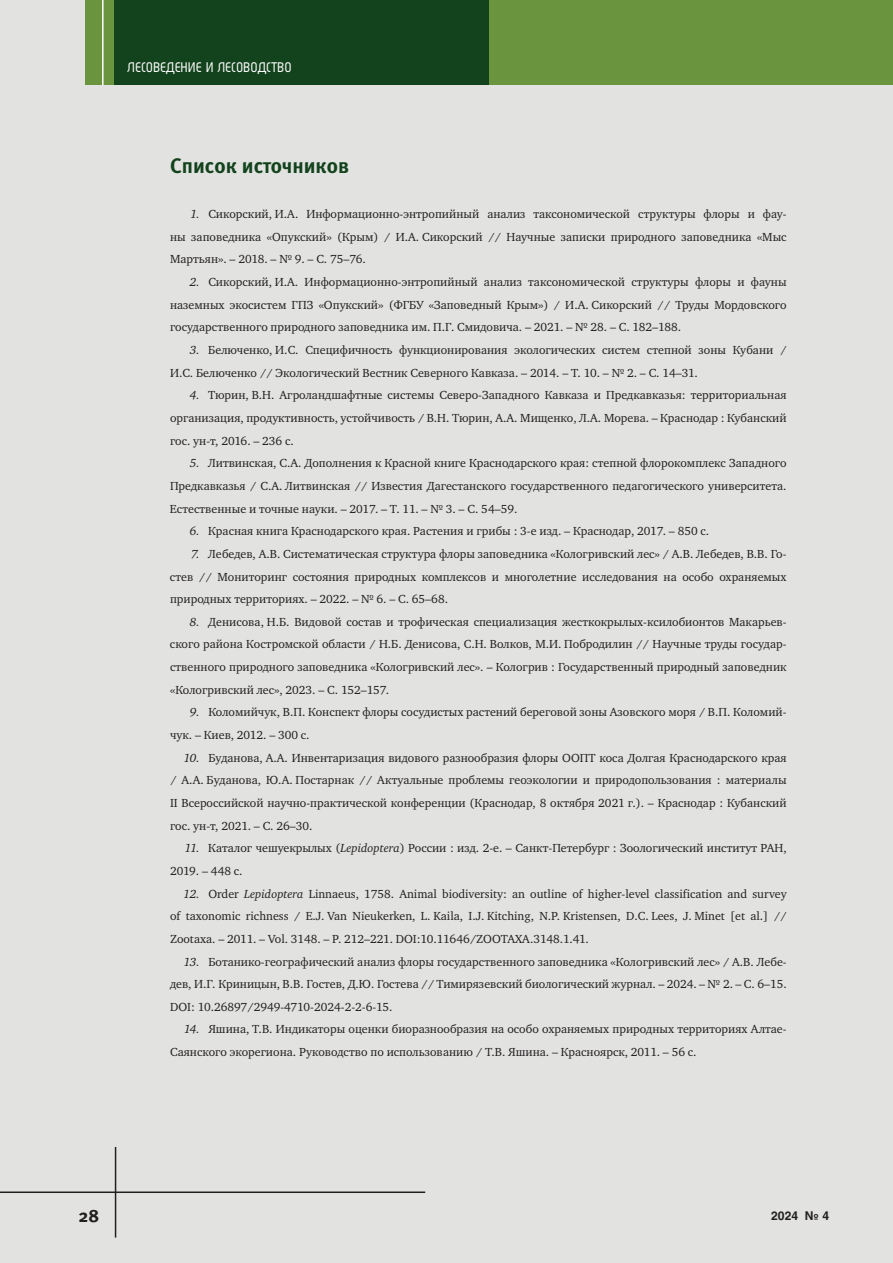
<style>
.page{position:relative;width:893px;height:1263px;background:#e2e2e1}
.page>*{position:absolute;margin:0;border:0;box-sizing:border-box;transform-origin:0 0}
.t1{font:21px "Meta Bold LFC";color:#13431d}
.t2{font:18px "Meta Bold C";color:#231f20}
.t3{font:700 16.5px "Magic C";color:#fff}
.t4{font:12px/22.6px "Charter C";color:#231f20;text-align:justify}
.t5{font:700 12px "Helios C";color:#231f20}
.s1{font-style:italic}
</style>
<div class="page">
<div style="left:85px;top:0;width:808px;height:85px;background:#6b943e"></div>
<div style="left:115px;top:0;width:374px;height:85px;background:#13431d"></div>
<hr style="left:102px;top:0;width:2px;height:85px;background:#fff">
<hr style="left:0;top:1191px;width:425px;height:2px;background:#231f20">
<hr style="left:115px;top:1147px;width:1px;height:90px;background:#231f20">
<h3 class="t3" style="left:128px;top:60px;width:166px">ЛЕСОВЕДЕНИЕ И ЛЕСОВОДСТВО</h3>
<h1 class="t1" style="left:170px;top:153px;width:181px">Список источников</h1>
<p class="t4" style="left:170px;top:203px;width:618px;text-indent:20px"><span class="s1">1.</span> Сикорский, И.А. Информационно-энтропийный анализ таксономической структуры флоры и фау&shy;ны заповедника «Опукский» (Крым) / И.А. Сикорский // Научные записки природного заповедника «Мыс Мартьян». – 2018. – № 9. – С. 75–76.</p>
<p class="t4" style="left:170px;top:271px;width:618px;text-indent:20px"><span class="s1">2.</span> Сикорский, И.А. Информационно-энтропийный анализ таксономической структуры флоры и фауны наземных экосистем ГПЗ «Опукский» (ФГБУ «Заповедный Крым») / И.А. Сикорский // Труды Мордовского государственного природного заповедника им. П.Г. Смидовича. – 2021. – № 28. – С. 182–188.</p>
<p class="t4" style="left:170px;top:339px;width:618px;text-indent:20px"><span class="s1">3.</span> Белюченко, И.С. Специфичность функционирования экологических систем степной зоны Кубани /<br>И.С. Белюченко // Экологический Вестник Северного Кавказа. – 2014. – Т. 10. – № 2. – С. 14–31.</p>
<p class="t4" style="left:170px;top:384px;width:618px;text-indent:20px"><span class="s1">4.</span> Тюрин, В.Н. Агроландшафтные системы Северо-Западного Кавказа и Предкавказья: территориальная организация, продуктивность, устойчивость / В.Н. Тюрин, А.А. Мищенко, Л.А. Морева. – Краснодар : Кубанский гос. ун-т, 2016. – 236 с.</p>
<p class="t4" style="left:170px;top:452px;width:618px;text-indent:20px"><span class="s1">5.</span> Литвинская, С.А. Дополнения к Красной книге Краснодарского края: степной флорокомплекс Западного Предкавказья / С.А. Литвинская // Известия Дагестанского государственного педагогического университета.<br>Естественные и точные науки. – 2017. – Т. 11. – № 3. – С. 54–59.</p>
<p class="t4" style="left:190px;top:520px;width:521px"><span class="s1">6.</span> Красная книга Краснодарского края. Растения и грибы : 3-е изд. – Краснодар, 2017. – 850 с.</p>
<p class="t4" style="left:170px;top:543px;width:618px;text-indent:21px"><span class="s1">7.</span> Лебедев, А.В. Систематическая структура флоры заповедника «Кологривский лес» / А.В. Лебедев, В.В. Го&shy;стев // Мониторинг состояния природных комплексов и многолетние исследования на особо охраняемых природных территориях. – 2022. – № 6. – С. 65–68.</p>
<p class="t4" style="left:170px;top:610px;width:618px;text-indent:20px"><span class="s1">8.</span> Денисова, Н.Б. Видовой состав и трофическая специализация жесткокрылых-ксилобионтов Макарьев&shy;ского района Костромской области / Н.Б. Денисова, С.Н. Волков, М.И. Побродилин // Научные труды государ&shy;ственного природного заповедника «Кологривский лес». – Кологрив : Государственный природный заповедник «Кологривский лес», 2023. – С. 152–157.</p>
<p class="t4" style="left:170px;top:701px;width:618px;text-indent:20px"><span class="s1">9.</span> Коломийчук, В.П. Конспект флоры сосудистых растений береговой зоны Азовского моря / В.П. Коломий&shy;чук. – Киев, 2012. – 300 c.</p>
<p class="t4" style="left:170px;top:746px;width:618px;text-indent:14px"><span class="s1">10.</span> Буданова, А.А. Инвентаризация видового разнообразия флоры ООПТ коса Долгая Краснодарского края / А.А. Буданова, Ю.А. Постарнак // Актуальные проблемы геоэкологии и природопользования : материалы II Всероссийской научно-практической конференции (Краснодар, 8 октября 2021 г.). – Краснодар : Кубанский гос. ун-т, 2021. – С. 26–30.</p>
<p class="t4" style="left:170px;top:837px;width:618px;text-indent:15px"><span class="s1">11.</span> Каталог чешуекрылых (<span class="s1">Lepidoptera</span>) России : изд. 2-е. – Санкт-Петербург : Зоологический институт РАН,<br>2019. – 448 с.</p>
<p class="t4" style="left:170px;top:882px;width:618px;text-indent:14px"><span class="s1">12.</span> Order <span class="s1">Lepidoptera</span> Linnaeus, 1758. Animal biodiversity: an outline of higher-level classification and survey of taxonomic richness / E.J. Van Nieukerken, L. Kaila, I.J. Kitching, N.P. Kristensen, D.C. Lees, J. Minet [еt al.] // Zootaxa. – 2011. – Vol. 3148. – P. 212–221. DOI:10.11646/ZOOTAXA.3148.1.41.</p>
<p class="t4" style="left:170px;top:950px;width:618px;text-indent:14px"><span class="s1">13.</span> Ботанико-географический анализ флоры государственного заповедника «Кологривский лес» / А.В. Лебе&shy;дев, И.Г. Криницын, В.В. Гостев, Д.Ю. Гостева // Тимирязевский биологический журнал. – 2024. – № 2. – С. 6–15.<br>DOI: 10.26897/2949-4710-2024-2-2-6-15.</p>
<p class="t4" style="left:170px;top:1018px;width:618px;text-indent:14px"><span class="s1">14.</span> Яшина, Т.В. Индикаторы оценки биоразнообразия на особо охраняемых природных территориях Алтае-<br>Саянского экорегиона. Руководство по использованию / Т.В. Яшина. – Красноярск, 2011. – 56 с.</p>
<h2 class="t2" style="left:78px;top:1205px;width:22px">28</h2>
<p class="t5" style="left:771px;top:1208px;width:60px">2024 № 4</p>
</div>
